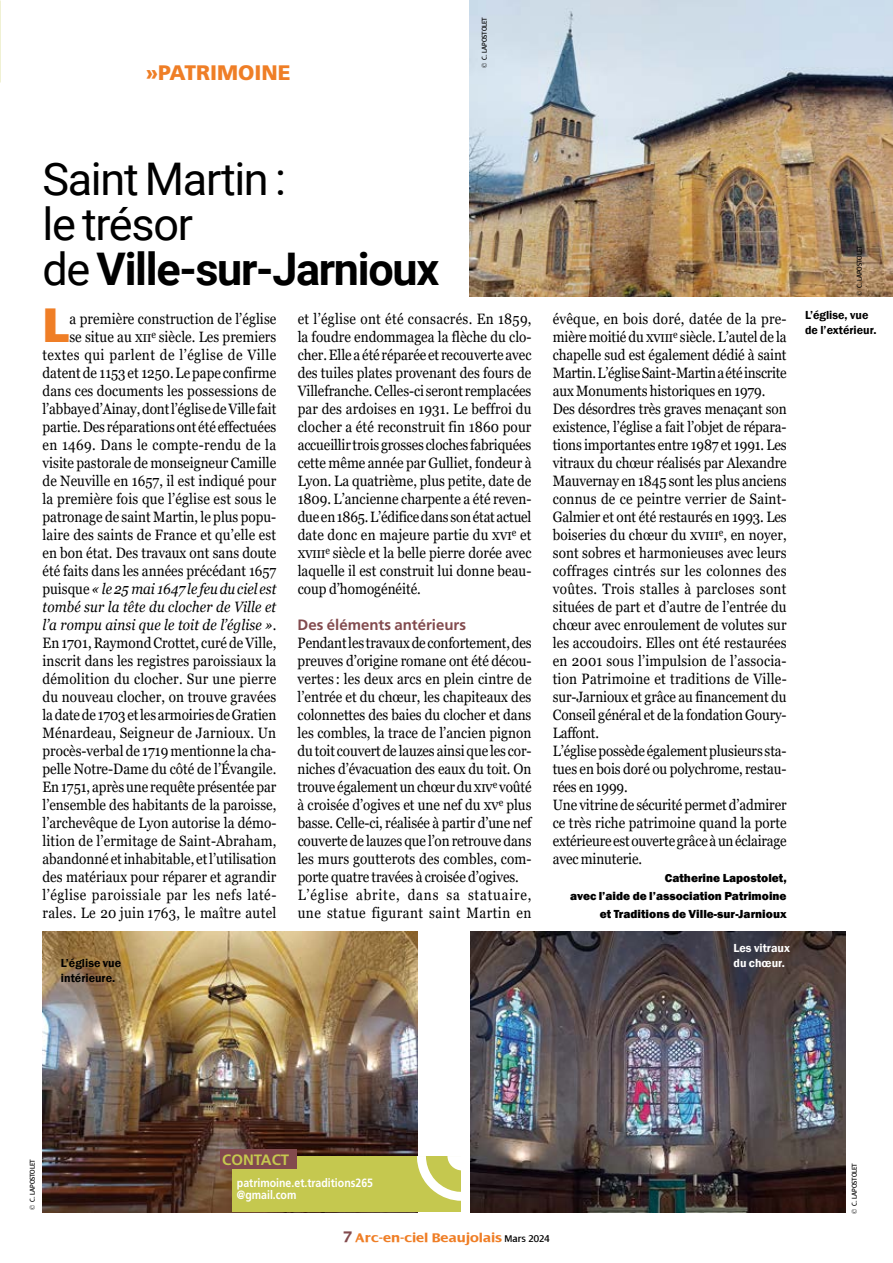
<style>
.page{position:relative;width:893px;height:1263px;background:#fff}
.page>*{position:absolute;margin:0;border:0;box-sizing:border-box;transform-origin:0 0}
.t1{font:800 49.95px "Franklin Gothic";color:#ef7e26}
.t2{font:45px/45px "Roboto";letter-spacing:-.03em;color:#000}
.t3{font:900 21px "Frutiger LT Pro";color:#ef7e26}
.t4{font:15px/18px "Georgia";color:#000;scale:.9 1}
.t5{font:700 15px "Frutiger LT Pro";color:#824a4d}
.t6{font:700 15px "Frutiger LT Pro";color:#c5c84f}
.t7{font:700 13.5px "Dialog";color:#ef7e26;scale:1.1 1}
.t8{font:800 12px/18px "Franklin Gothic";color:#000;text-align:right}
.t9{font:600 12px/15px "Franklin Gothic";color:#000}
.t10{font:700 12px/12px "Frutiger LT Pro";color:#fff;scale:.88 1}
.t11{font:600 12px/15px "Franklin Gothic";color:#fff}
.t12{font:7.5px "Dialog";color:#000;scale:.9 1}
.s1{font-weight:700}
.s2{font-style:italic}
.s3{font-size:16.5px;color:#824a4d}
.s4{font-weight:400;font-size:10.5px;color:#000}
</style>
<div class="page">
<img style="left:470px;top:0;width:423px;height:296px">
<img style="left:43px;top:931px;width:374px;height:281px">
<img style="left:471px;top:931px;width:374px;height:281px">
<div style="left:233px;top:1157px;width:228px;height:55px;background:#c5c84f"></div>
<div style="left:220px;top:1149px;width:77px;height:20px;background:#824a4d"></div>
<svg style="left:416px;top:1156px;width:45px;height:45px"></svg>
<h3 class="t3" style="left:145px;top:59px;width:147px">»PATRIMOINE</h3>
<p class="t12" style="left:480px;top:68px;width:58px;rotate:-90deg">© C. LAPOSTOLET</p>
<h2 class="t2" style="left:43px;top:155px;width:398px">Saint Martin :<br>le trésor<br>de <span class="s1">Ville-sur-Jarnioux</span></h2>
<h1 class="t1" style="left:43px;top:293px;width:28px">L</h1>
<p class="t4" style="left:43px;top:310px;width:261px;text-align:right">a première construction de l’église<br>se situe au xii<sup>e</sup> siècle. Les premiers textes qui parlent de l’église de Ville datent de 1153 et 1250. Le pape confirme dans ces documents les possessions de l’abbaye d’Ainay, dont l’église de Ville fait partie. Des réparations ont été effectuées en 1469. Dans le compte-rendu de la visite pastorale de monseigneur Camille de Neuville en 1657, il est indiqué pour la première fois que l’église est sous le patronage de saint Martin, le plus popu&shy;laire des saints de France et qu’elle est en bon état. Des travaux ont sans doute été faits dans les années précédant 1657 puisque <span class="s2">« le 25 mai 1647 le feu du ciel est tombé sur la tête du clocher de Ville et l’a rompu ainsi que le toit de l’église »</span>.<br>En 1701, Raymond Crottet, curé de Ville, inscrit dans les registres paroissiaux la démolition du clocher. Sur une pierre du nouveau clocher, on trouve gravées la date de 1703 et les armoiries de Gratien Ménardeau, Seigneur de Jarnioux. Un procès-verbal de 1719 mentionne la cha&shy;pelle Notre-Dame du côté de l’Évangile.<br>En 1751, après une requête présentée par l’ensemble des habitants de la paroisse, l’archevêque de Lyon autorise la démo&shy;lition de l’ermitage de Saint-Abraham, abandonné et inhabitable, et l’utilisation des matériaux pour réparer et agrandir l’église paroissiale par les nefs laté&shy;rales. Le 20 juin 1763, le maître autel</p>
<p class="t4" style="left:298px;top:310px;width:261px;text-align:justify">et l’église ont été consacrés. En 1859, la foudre endommagea la flèche du clo&shy;cher. Elle a été réparée et recouverte avec des tuiles plates provenant des fours de Villefranche. Celles-ci seront remplacées par des ardoises en 1931. Le beffroi du clocher a été reconstruit fin 1860 pour accueillir trois grosses cloches fabriquées cette même année par Gulliet, fondeur à Lyon. La quatrième, plus petite, date de 1809. L’ancienne charpente a été reven&shy;due en 1865. L’édifice dans son état actuel date donc en majeure partie du xvi<sup>e</sup> et xviii<sup>e</sup> siècle et la belle pierre dorée avec laquelle il est construit lui donne beau&shy;coup d’homogénéité.</p>
<p class="t5" style="left:298px;top:616px;width:170px">Des éléments antérieurs</p>
<p class="t4" style="left:298px;top:634px;width:261px">Pendant les travaux de confortement, des preuves d’origine romane ont été décou&shy;vertes : les deux arcs en plein cintre de l’entrée et du chœur, les chapiteaux des colonnettes des baies du clocher et dans les combles, la trace de l’ancien pignon du toit couvert de lauzes ainsi que les cor&shy;niches d’évacuation des eaux du toit. On trouve également un chœur du xiv<sup>e</sup> voûté à croisée d’ogives et une nef du xv<sup>e</sup> plus basse. Celle-ci, réalisée à partir d’une nef couverte de lauzes que l’on retrouve dans les murs goutterots des combles, com&shy;porte quatre travées à croisée d’ogives.<br>L’église abrite, dans sa statuaire, une statue figurant saint Martin en</p>
<p class="t9" style="left:61px;top:956px;width:62px">L’église vue intérieure.</p>
<p class="t4" style="left:553px;top:310px;width:261px">évêque, en bois doré, datée de la pre&shy;mière moitié du xviii<sup>e</sup> siècle. L’autel de la chapelle sud est également dédié à saint Martin. L’église Saint-Martin a été inscrite aux Monuments historiques en 1979.<br>Des désordres très graves menaçant son existence, l’église a fait l’objet de répara&shy;tions importantes entre 1987 et 1991. Les vitraux du chœur réalisés par Alexandre Mauvernay en 1845 sont les plus anciens connus de ce peintre verrier de Saint-Galmier et ont été restaurés en 1993. Les boiseries du chœur du xviii<sup>e</sup>, en noyer, sont sobres et harmonieuses avec leurs coffrages cintrés sur les colonnes des voûtes. Trois stalles à parcloses sont situées de part et d’autre de l’entrée du chœur avec enroulement de volutes sur les accoudoirs. Elles ont été restaurées en 2001 sous l’impulsion de l’associa&shy;tion Patrimoine et traditions de Ville&shy;sur-Jarnioux et grâce au financement du Conseil général et de la fondation Goury-Laffont.<br>L’église possède également plusieurs sta&shy;tues en bois doré ou polychrome, restau&shy;rées en 1999.<br>Une vitrine de sécurité permet d’admirer ce très riche patrimoine quand la porte extérieure est ouverte grâce à un éclairage avec minuterie.</p>
<p class="t8" style="left:570px;top:869px;width:218px">Catherine Lapostolet,<br>avec l’aide de l’association Patrimoine et Traditions de Ville-sur-Jarnioux</p>
<p class="t11" style="left:733px;top:941px;width:58px">Les vitraux du chœur.</p>
<p class="t12" style="left:855px;top:296px;width:58px;rotate:-90deg">© C. LAPOSTOLET</p>
<p class="t9" style="left:805px;top:308px;width:73px">L’église, vue de l’extérieur.</p>
<p class="t12" style="left:28px;top:1210px;width:58px;rotate:-90deg">© C. LAPOSTOLET</p>
<p class="t6" style="left:222px;top:1151px;width:69px">CONTACT</p>
<p class="t10" style="left:237px;top:1177px;width:156px">patrimoine.et.traditions265 @gmail.com</p>
<p class="t7" style="left:343px;top:1230px;width:189px"><span class="s3">7</span> Arc-en-ciel Beaujolais <span class="s4">Mars 2024</span></p>
<p class="t12" style="left:850px;top:1214px;width:58px;rotate:-90deg">© C. LAPOSTOLET</p>
</div>
